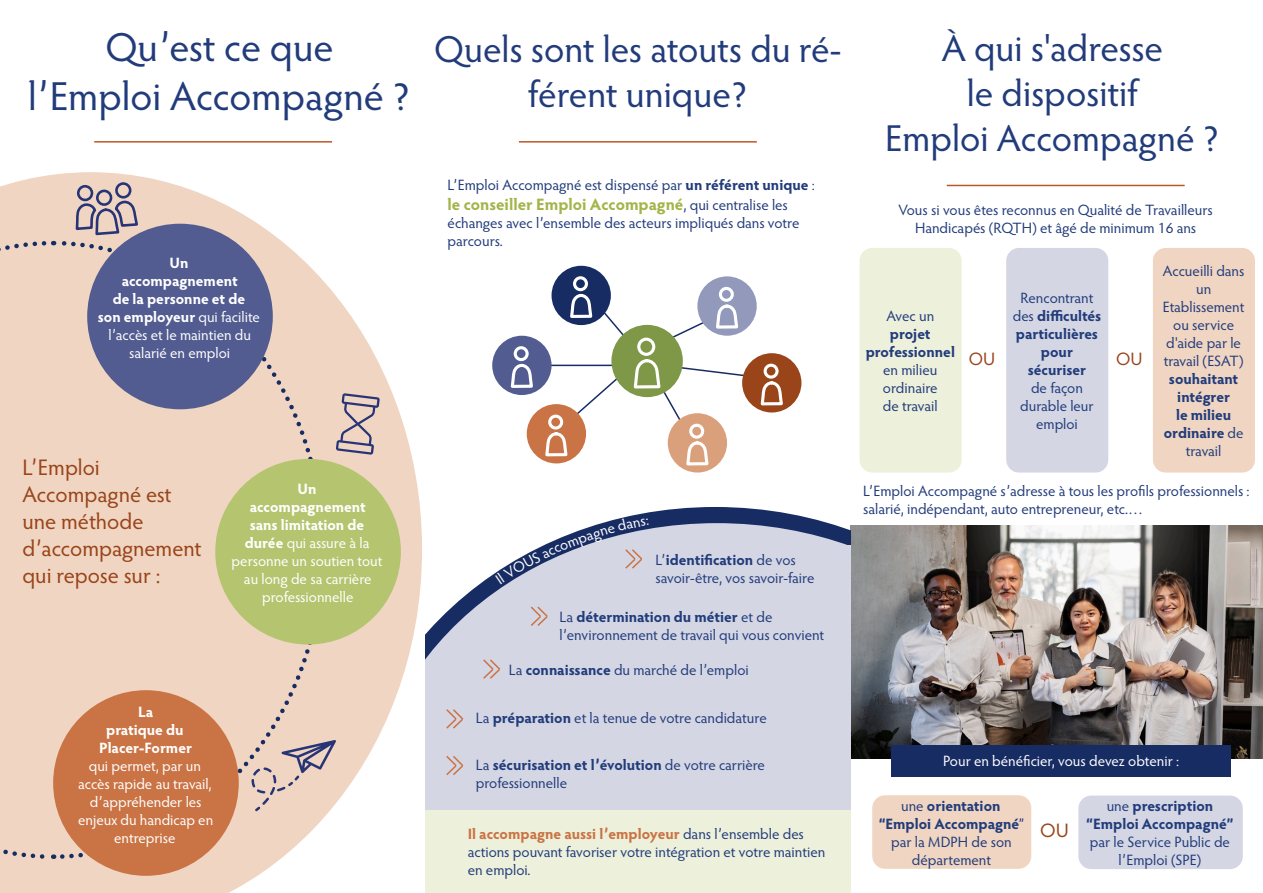
<style>
.page{position:relative;width:1263px;height:893px;background:#fff}
.page>*{position:absolute;margin:0;border:0;box-sizing:border-box;transform-origin:0 0}
.t1{font:40.5px "Hypatia Sans Pro";color:#223c7b}
.t2{font:37.5px/45px "Hypatia Sans Pro";color:#223c7b;text-align:center}
.t3{font:22.5px/27px "Hypatia Sans Pro";color:#994419}
.t4{font:19.5px "Hypatia Sans Pro";color:#994419}
.t5{font:18px "Hypatia Sans Pro";color:#994419}
.t6{font:700 16.5px "Hypatia Sans Pro";color:#a3b54a}
.t7{font:15px/18px "Hypatia Sans Pro";color:#223c7b}
.t8{font:15px/18px "Hypatia Sans Pro";color:#fff;text-align:center}
.t9{font:700 15px/18px "Hypatia Sans Pro";color:#223c7b;text-align:center}
.s1{font-weight:700}
.s2{font-weight:400;font-size:15px;color:#223c7b}
.s3{font-weight:400}
.s4{font-weight:700;color:#ca7344}
</style>
<div class="page">
<img style="left:850px;top:525px;width:413px;height:234px">
<svg style="left:617px;top:507px;width:211px;height:16px;fill:#182c64"></svg>
<svg style="left:425px;top:523px;width:425px;height:288px;background:#cfd2df"></svg>
<svg style="left:0;top:172px;width:422px;height:721px"></svg>
<div style="left:58px;top:550px;width:269px;height:311px;background:#efd5c2"></div>
<div style="left:54px;top:239px;width:273px;height:306px;background:#efd5c2"></div>
<div style="left:0;top:239px;width:54px;height:622px;background:#efd5c2"></div>
<div style="left:87px;top:224px;width:186px;height:185px;background:#525c90;border-radius:50%"></div>
<div style="left:215px;top:459px;width:186px;height:185px;background:#b5c46f;border-radius:50%"></div>
<div style="left:53px;top:690px;width:186px;height:186px;background:#ca7344;border-radius:50%"></div>
<svg style="left:336px;top:393px;width:44px;height:62px;background:#c3b1b1"></svg>
<svg style="left:251px;top:740px;width:85px;height:71px;background:#d5c0b8"></svg>
<div style="left:891px;top:745px;width:340px;height:31px;background:#182c64"></div>
<div style="left:872px;top:795px;width:159px;height:74px;background:#efd5c2;border-radius:13px"></div>
<div style="left:1078px;top:796px;width:165px;height:73px;background:#d4d6e3;border-radius:13px"></div>
<div style="left:1006px;top:248px;width:102px;height:225px;background:#d4d6e3;border-radius:13px"></div>
<div style="left:859px;top:248px;width:103px;height:225px;background:#edf0db;border-radius:13px"></div>
<div style="left:1153px;top:248px;width:102px;height:225px;background:#efd5c2;border-radius:13px"></div>
<svg style="left:657px;top:322px;width:46px;height:24px"></svg>
<div style="left:611px;top:325px;width:72px;height:72px;background:#7f9847;border-radius:50%"></div>
<div style="left:637px;top:338px;width:18px;height:18px;border:3px solid #fff;border-radius:50%"></div>
<div style="left:527px;top:404px;width:59px;height:59px;background:#ca7344;border-radius:50%"></div>
<svg style="left:668px;top:413px;width:59px;height:60px"></svg>
<svg style="left:543px;top:358px;width:203px;height:109px"></svg>
<div style="left:742px;top:353px;width:59px;height:59px;background:#994419;border-radius:50%"></div>
<div style="left:763px;top:364px;width:16px;height:15px;border:3px solid #fff;border-radius:50%"></div>
<svg style="left:760px;top:381px;width:23px;height:25px"></svg>
<div style="left:697px;top:276px;width:60px;height:60px;background:#9399ba;border-radius:50%"></div>
<div style="left:719px;top:287px;width:15px;height:15px;border:3px solid #fff;border-radius:50%"></div>
<svg style="left:716px;top:304px;width:22px;height:25px"></svg>
<div style="left:492px;top:336px;width:59px;height:59px;background:#525c90;border-radius:50%"></div>
<div style="left:514px;top:346px;width:15px;height:15px;border:3px solid #fff;border-radius:50%"></div>
<svg style="left:510px;top:363px;width:23px;height:25px"></svg>
<div style="left:551px;top:266px;width:60px;height:59px;background:#182c64;border-radius:50%"></div>
<div style="left:573px;top:276px;width:15px;height:15px;border:3px solid #fff;border-radius:50%"></div>
<svg style="left:568px;top:292px;width:65px;height:54px"></svg>
<div style="left:647px;top:545px;width:203px;height:46px;background:#d4d6e3"></div>
<div style="left:551px;top:603px;width:291px;height:46px;background:#d4d6e3"></div>
<div style="left:467px;top:703px;width:353px;height:32px;background:#d4d6e3"></div>
<div style="left:467px;top:750px;width:371px;height:46px;background:#d4d6e3"></div>
<div style="left:500px;top:655px;width:257px;height:28px;background:#d4d6e3"></div>
<svg style="left:529px;top:605px;width:20px;height:23px"></svg>
<svg style="left:445px;top:708px;width:20px;height:22px"></svg>
<svg style="left:482px;top:658px;width:18px;height:22px"></svg>
<svg style="left:445px;top:754px;width:20px;height:23px"></svg>
<div style="left:425px;top:811px;width:425px;height:82px;background:#edf0db"></div>
<hr style="left:519px;top:141px;width:238px;height:2px;background:#be5627">
<hr style="left:947px;top:185px;width:238px;height:1px;background:#be5627">
<hr style="left:94px;top:141px;width:238px;height:2px;background:#be5627">
<div style="left:96px;top:189px;width:17px;height:17px;border:3px solid #273475;border-radius:50%"></div>
<div style="left:115px;top:182px;width:17px;height:17px;border:3px solid #273475;border-radius:50%"></div>
<div style="left:77px;top:185px;width:17px;height:17px;border:3px solid #273475;border-radius:50%"></div>
<svg style="left:74px;top:200px;width:66px;height:167px"></svg>
<svg style="left:495px;top:519px;width:154px;height:65px"></svg>
<p class="t1" style="left:105px;top:20px;width:230px">Qu’est ce que</p>
<p class="t1" style="left:28px;top:69px;width:384px">l’Emploi Accompagné ?</p>
<p class="t8" style="left:98px;top:253px;width:164px"><span class="s1">Un<br>accompagnement<br>de la personne et de<br>son employeur</span> qui facilite l’accès et le maintien du salarié en emploi</p>
<p class="t3" style="left:22px;top:453px;width:79px">L’Emploi</p>
<p class="t3" style="left:22px;top:480px;width:151px">Accompagné est une méthode</p>
<p class="t3" style="left:22px;top:534px;width:181px">d’accompagnement qui repose sur :</p>
<p class="t8" style="left:232px;top:480px;width:152px"><span class="s1">Un<br>accompagnement<br>sans limitation de durée</span> qui assure à la personne un soutien tout au long de sa carrière professionnelle</p>
<p class="t8" style="left:78px;top:702px;width:137px"><span class="s1">La<br>pratique du<br>Placer-Former<br></span>qui permet, par un accès rapide au travail, d’appréhender les enjeux du handicap en entreprise</p>
<p class="t2" style="left:434px;top:26px;width:409px">Quels sont les atouts du ré&shy;férent unique?</p>
<p class="t2" style="left:942px;top:25px;width:223px">À qui s'adresse</p>
<p class="t2" style="left:967px;top:70px;width:173px">le dispositif</p>
<p class="t2" style="left:885px;top:115px;width:336px">Emploi Accompagné ?</p>
<p class="t7" style="left:448px;top:176px;width:369px">L’Emploi Accompagné est dispensé par <span class="s1">un référent unique</span> :</p>
<p class="t6" style="left:448px;top:193px;width:342px">le conseiller Emploi Accompagné<span class="s2">, qui centralise les</span></p>
<p class="t7" style="left:448px;top:214px;width:353px">échanges avec l’ensemble des acteurs impliqués dans votre parcours.</p>
<p class="t9" style="left:655px;top:550px;width:142px"><span class="s3">L’</span>identification <span class="s3">de vos</span></p>
<p class="t7" style="left:655px;top:568px;width:161px">savoir-être, vos savoir-faire</p>
<p class="t7" style="left:559px;top:608px;width:266px">La <span class="s1">détermination du métier</span> et de l’environnement de travail qui vous convient</p>
<p class="t7" style="left:509px;top:660px;width:242px">La <span class="s1">connaissance</span> du marché de l’emploi</p>
<p class="t7" style="left:476px;top:708px;width:292px">La <span class="s1">préparation</span> et la tenue de votre candidature</p>
<p class="t7" style="left:476px;top:755px;width:291px">La <span class="s1">sécurisation et l’évolution</span> de votre carrière professionnelle</p>
<p class="t7" style="left:468px;top:825px;width:359px"><span class="s4">Il accompagne aussi l’employeur</span> dans l’ensemble des actions pouvant favoriser votre intégration et votre maintien en emploi.</p>
<p class="t7" style="left:898px;top:201px;width:316px;text-align:center">Vous si vous êtes reconnus en Qualité de Travailleurs<br>Handicapés (RQTH) et âgé de minimum 16 ans</p>
<p class="t7" style="left:886px;top:306px;width:49px">Avec un</p>
<p class="t9" style="left:866px;top:324px;width:91px">projet professionnel</p>
<p class="t7" style="left:883px;top:360px;width:56px">en milieu</p>
<p class="t7" style="left:883px;top:378px;width:56px">ordinaire</p>
<p class="t7" style="left:883px;top:396px;width:56px">de travail</p>
<p class="t9" style="left:1013px;top:288px;width:90px"><span class="s3">Rencontrant des</span> difficultés particulières</p>
<p class="t9" style="left:1028px;top:342px;width:60px">pour sécuriser</p>
<p class="t7" style="left:1020px;top:378px;width:75px;text-align:center">de façon durable leur emploi</p>
<p class="t5" style="left:969px;top:347px;width:28px">OU</p>
<p class="t5" style="left:1116px;top:347px;width:28px">OU</p>
<p class="t7" style="left:1163px;top:261px;width:83px">Accueilli dans</p>
<p class="t7" style="left:1163px;top:279px;width:83px;text-align:center">un<br>Etablissement ou service d'aide par le travail (ESAT) <span class="s1">souhaitant intégrer<br>le milieu ordinaire</span> de travail</p>
<p class="t7" style="left:863px;top:481px;width:388px">L’Emploi Accompagné s’adresse à tous les profils professionnels : salarié, indépendant, auto entrepreneur, etc.…</p>
<p class="t8" style="left:943px;top:752px;width:238px">Pour en bénéficier, vous devez obtenir :</p>
<p class="t9" style="left:901px;top:796px;width:101px"><span class="s3">une</span> orientation</p>
<p class="t7" style="left:879px;top:814px;width:147px;text-align:center"><span class="s1">“Emploi Accompagné</span>” par la MDPH de son département</p>
<p class="t9" style="left:1107px;top:796px;width:108px"><span class="s3">une</span> prescription</p>
<p class="t7" style="left:1086px;top:814px;width:149px;text-align:center"><span class="s1">“Emploi Accompagné” </span>par le Service Public de l’Emploi (SPE)</p>
<p class="t4" style="left:1040px;top:817px;width:30px">OU</p>
</div>
